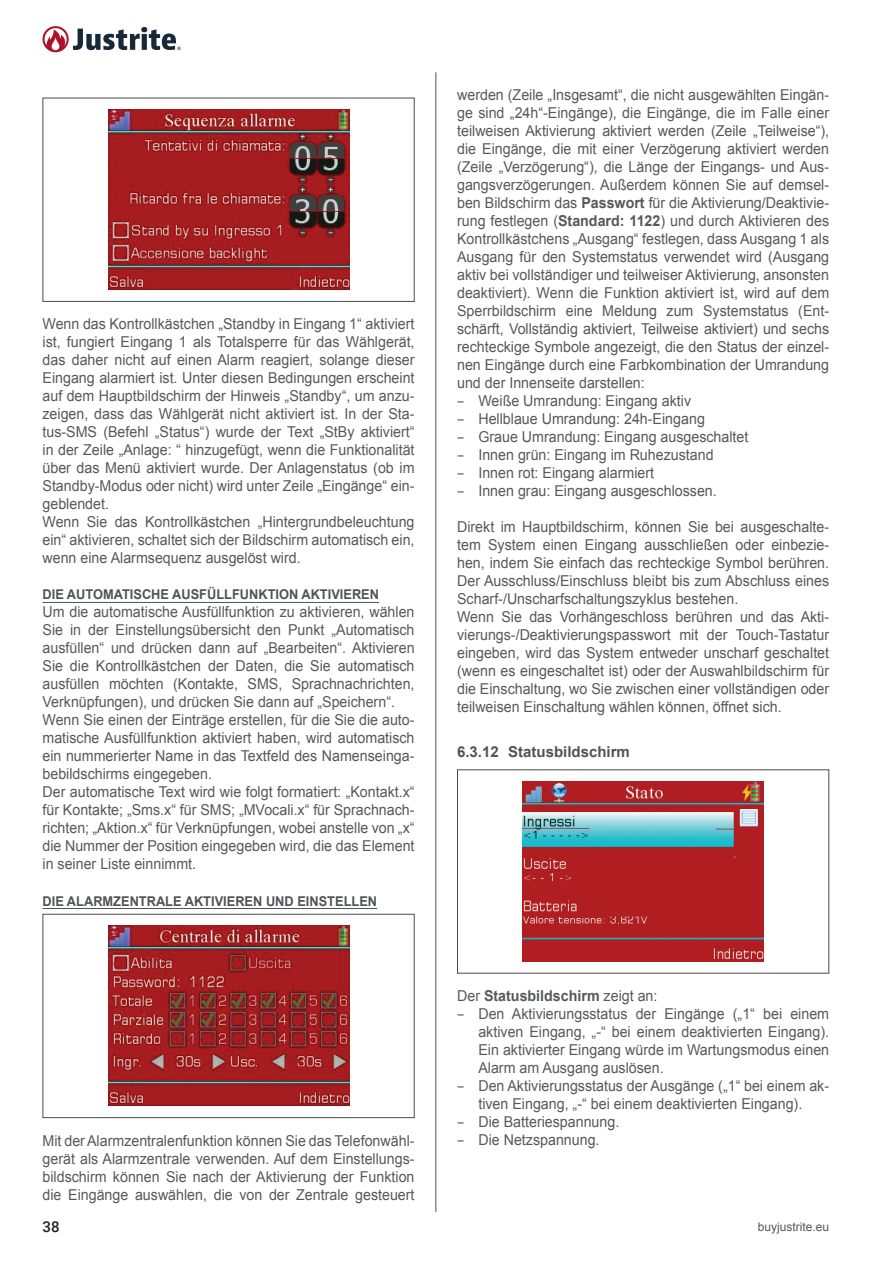
<style>
.page{position:relative;width:893px;height:1263px;background:#fff}
.page>*{position:absolute;margin:0;border:0;box-sizing:border-box;transform-origin:0 0}
.t1{font:15px/18px "Arial";color:#57585a;scale:.95 1}
.t2{font:700 15px "Arial";color:#57585a;scale:.95 1}
.t3{font:700 15px "Arial";color:#505357}
.t4{font:500 15px "Roboto";color:#231f20}
.t5{font:700 13.5px "Arial";color:#505357;scale:.95 1}
.t6{font:12px "Arial";color:#57585a}
.s1{font-weight:700}
.s2{font-family:"Open Sans"}
.s3{font-weight:400}
</style>
<div class="page">
<svg style="left:43px;top:26px;width:138px;height:26px"></svg>
<hr style="left:435px;top:72px;width:1px;height:1140px;background:#505357">
<hr style="left:43px;top:602px;width:336px;height:1px;background:#505357">
<hr style="left:43px;top:908px;width:334px;height:1px;background:#505357">
<img style="left:108px;top:110px;width:241px;height:180px">
<div style="left:43px;top:98px;width:372px;height:204px;border:1px solid #4b4c4d"></div>
<img style="left:108px;top:926px;width:241px;height:180px">
<div style="left:43px;top:914px;width:372px;height:204px;border:1px solid #4b4c4d"></div>
<img style="left:523px;top:781px;width:241px;height:180px">
<div style="left:457px;top:769px;width:372px;height:204px;border:1px solid #4b4c4d"></div>
<p class="t1" style="left:43px;top:315px;width:393px">Wenn das Kontrollkästchen „Standby in Eingang 1“ aktiviert ist, fungiert Eingang 1 als Totalsperre für das Wählgerät, das daher nicht auf einen Alarm reagiert, solange dieser Eingang alarmiert ist. Unter diesen Bedingungen erscheint auf dem Hauptbildschirm der Hinweis „Standby“, um anzu&shy;zeigen, dass das Wählgerät nicht aktiviert ist. In der Sta&shy;tus-SMS (Befehl „Status“) wurde der Text „StBy aktiviert“ in der Zeile „Anlage: “ hinzugefügt, wenn die Funktionalität über das Menü aktiviert wurde. Der Anlagenstatus (ob im Standby-Modus oder nicht) wird unter Zeile „Eingänge“ ein&shy;geblendet.<br>Wenn Sie das Kontrollkästchen „Hintergrundbeleuchtung ein“ aktivieren, schaltet sich der Bildschirm automatisch ein, wenn eine Alarmsequenz ausgelöst wird.</p>
<p class="t5" style="left:43px;top:586px;width:356px">DIE AUTOMATISCHE AUSFÜLLFUNKTION AKTIVIEREN</p>
<p class="t1" style="left:43px;top:603px;width:393px">Um die automatische Ausfüllfunktion zu aktivieren, wählen Sie in der Einstellungsübersicht den Punkt „Automatisch ausfüllen“ und drücken dann auf „Bearbeiten“. Aktivieren Sie die Kontrollkästchen der Daten, die Sie automatisch ausfüllen möchten (Kontakte, SMS, Sprachnachrichten, Verknüpfungen), und drücken Sie dann auf „Speichern“.<br>Wenn Sie einen der Einträge erstellen, für die Sie die auto&shy;matische Ausfüllfunktion aktiviert haben, wird automatisch ein nummerierter Name in das Textfeld des Namenseinga&shy;bebildschirms eingegeben.<br>Der automatische Text wird wie folgt formatiert: „Kontakt.x“ für Kontakte; „Sms.x“ für SMS; „MVocali.x“ für Sprachnach&shy;richten; „Aktion.x“ für Verknüpfungen, wobei anstelle von „x“ die Nummer der Position eingegeben wird, die das Element in seiner Liste einnimmt.</p>
<p class="t5" style="left:43px;top:892px;width:354px">DIE ALARMZENTRALE AKTIVIEREN UND EINSTELLEN</p>
<p class="t1" style="left:43px;top:1131px;width:393px;text-align:justify">Mit der Alarmzentralenfunktion können Sie das Telefonwähl&shy;gerät als Alarmzentrale verwenden. Auf dem Einstellungs&shy;bildschirm können Sie nach der Aktivierung der Funktion die Eingänge auswählen, die von der Zentrale gesteuert</p>
<p class="t1" style="left:457px;top:86px;width:393px;text-align:justify">werden (Zeile „Insgesamt“, die nicht ausgewählten Eingän&shy;ge sind „24h“-Eingänge), die Eingänge, die im Falle einer teilweisen Aktivierung aktiviert werden (Zeile „Teilweise“), die Eingänge, die mit einer Verzögerung aktiviert werden (Zeile „Verzögerung“), die Länge der Eingangs- und Aus&shy;gangsverzögerungen. Außerdem können Sie auf demsel&shy;ben Bildschirm das <span class="s1">Passwort</span> für die Aktivierung/Deaktivie&shy;rung festlegen (<span class="s1">Standard: 1122</span>) und durch Aktivieren des Kontrollkästchens „Ausgang“ festlegen, dass Ausgang 1 als Ausgang für den Systemstatus verwendet wird (Ausgang aktiv bei vollständiger und teilweiser Aktivierung, ansonsten deaktiviert). Wenn die Funktion aktiviert ist, wird auf dem Sperrbildschirm eine Meldung zum Systemstatus (Ent&shy;schärft, Vollständig aktiviert, Teilweise aktiviert) und sechs rechteckige Symbole angezeigt, die den Status der einzel&shy;nen Eingänge durch eine Farbkombination der Umrandung und der Innenseite darstellen:</p>
<p class="t1" style="left:457px;top:392px;width:248px"><span class="s2">–</span> Weiße Umrandung: Eingang aktiv</p>
<p class="t1" style="left:457px;top:410px;width:262px"><span class="s2">–</span> Hellblaue Umrandung: 24h-Eingang</p>
<p class="t1" style="left:457px;top:428px;width:308px"><span class="s2">–</span> Graue Umrandung: Eingang ausgeschaltet</p>
<p class="t1" style="left:457px;top:446px;width:272px"><span class="s2">–</span> Innen grün: Eingang im Ruhezustand</p>
<p class="t1" style="left:457px;top:464px;width:209px"><span class="s2">–</span> Innen rot: Eingang alarmiert</p>
<p class="t1" style="left:457px;top:482px;width:275px"><span class="s2">–</span> Innen grau: Eingang ausgeschlossen.</p>
<p class="t1" style="left:457px;top:518px;width:393px">Direkt im Hauptbildschirm, können Sie bei ausgeschalte&shy;tem System einen Eingang ausschließen oder einbezie&shy;hen, indem Sie einfach das rechteckige Symbol berühren.<br>Der Ausschluss/Einschluss bleibt bis zum Abschluss eines Scharf-/Unscharfschaltungszyklus bestehen.<br>Wenn Sie das Vorhängeschloss berühren und das Akti&shy;vierungs-/Deaktivierungspasswort mit der Touch-Tastatur eingeben, wird das System entweder unscharf geschaltet (wenn es eingeschaltet ist) oder der Auswahlbildschirm für die Einschaltung, wo Sie zwischen einer vollständigen oder teilweisen Einschaltung wählen können, öffnet sich.</p>
<p class="t3" style="left:457px;top:742px;width:174px">6.3.12 Statusbildschirm</p>
<p class="t2" style="left:457px;top:986px;width:212px"><span class="s3">Der</span> Statusbildschirm <span class="s3">zeigt an:</span></p>
<p class="t1" style="left:478px;top:1005px;width:371px;text-align:justify;text-indent:-21px"><span class="s2">–</span> Den Aktivierungsstatus der Eingänge („1“ bei einem aktiven Eingang, „-“ bei einem deaktivierten Eingang).<br>Ein aktivierter Eingang würde im Wartungsmodus einen Alarm am Ausgang auslösen.</p>
<p class="t1" style="left:457px;top:1077px;width:393px;text-align:center"><span class="s2">–</span> Den Aktivierungsstatus der Ausgänge („1“ bei einem ak&shy;tiven Eingang, „-“ bei einem deaktivierten Eingang).</p>
<p class="t1" style="left:457px;top:1113px;width:172px"><span class="s2">–</span> Die Batteriespannung.</p>
<p class="t1" style="left:457px;top:1131px;width:151px"><span class="s2">–</span> Die Netzspannung.</p>
<p class="t4" style="left:43px;top:1216px;width:19px">38</p>
<p class="t6" style="left:758px;top:1218px;width:73px">buyjustrite.eu</p>
</div>
